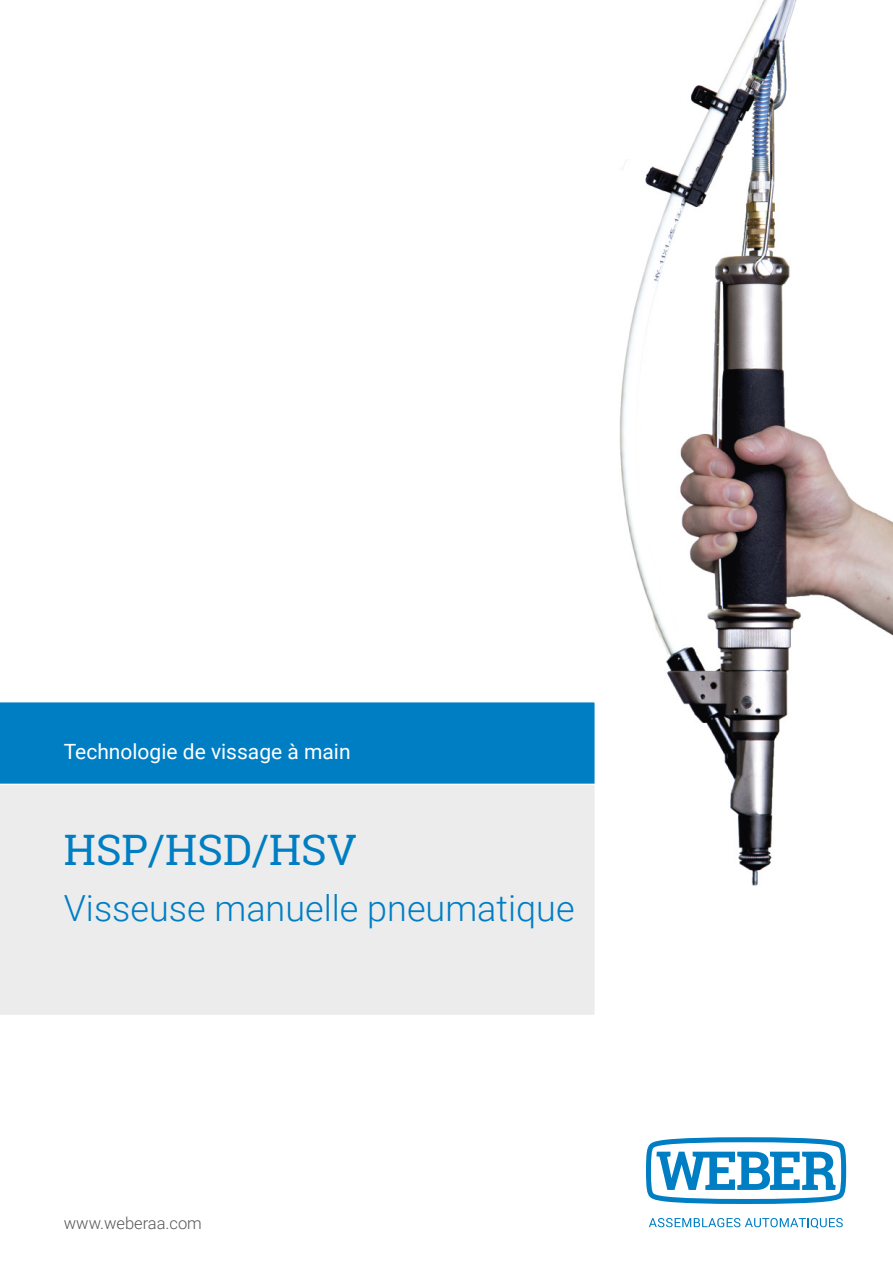
<style>
.page{position:relative;width:893px;height:1263px;background:#fff}
.page>*{position:absolute;margin:0;border:0;box-sizing:border-box;transform-origin:0 0}
.t1{font:42px "Roboto Slab";color:#007ec4}
.t2{font:300 36px "Roboto";color:#007ec4}
.t3{font:21px "Roboto";color:#fff}
.t4{font:300 16.5px "Roboto";color:#585857}
</style>
<div class="page">
<img style="left:619px;top:0;width:274px;height:886px">
<svg style="left:646px;top:1137px;width:200px;height:67px"></svg>
<svg style="left:649px;top:1218px;width:194px;height:10px"></svg>
<div style="left:0;top:702px;width:595px;height:81px;background:#007ec4"></div>
<div style="left:0;top:783px;width:595px;height:232px;background:#ececec"></div>
<p class="t3" style="left:64px;top:737px;width:288px">Technologie de vissage à main</p>
<p class="t1" style="left:64px;top:820px;width:295px">HSP/HSD/HSV</p>
<p class="t2" style="left:64px;top:883px;width:512px">Visseuse manuelle pneumatique</p>
<p class="t4" style="left:64px;top:1212px;width:140px">www.weberaa.com</p>
</div>
